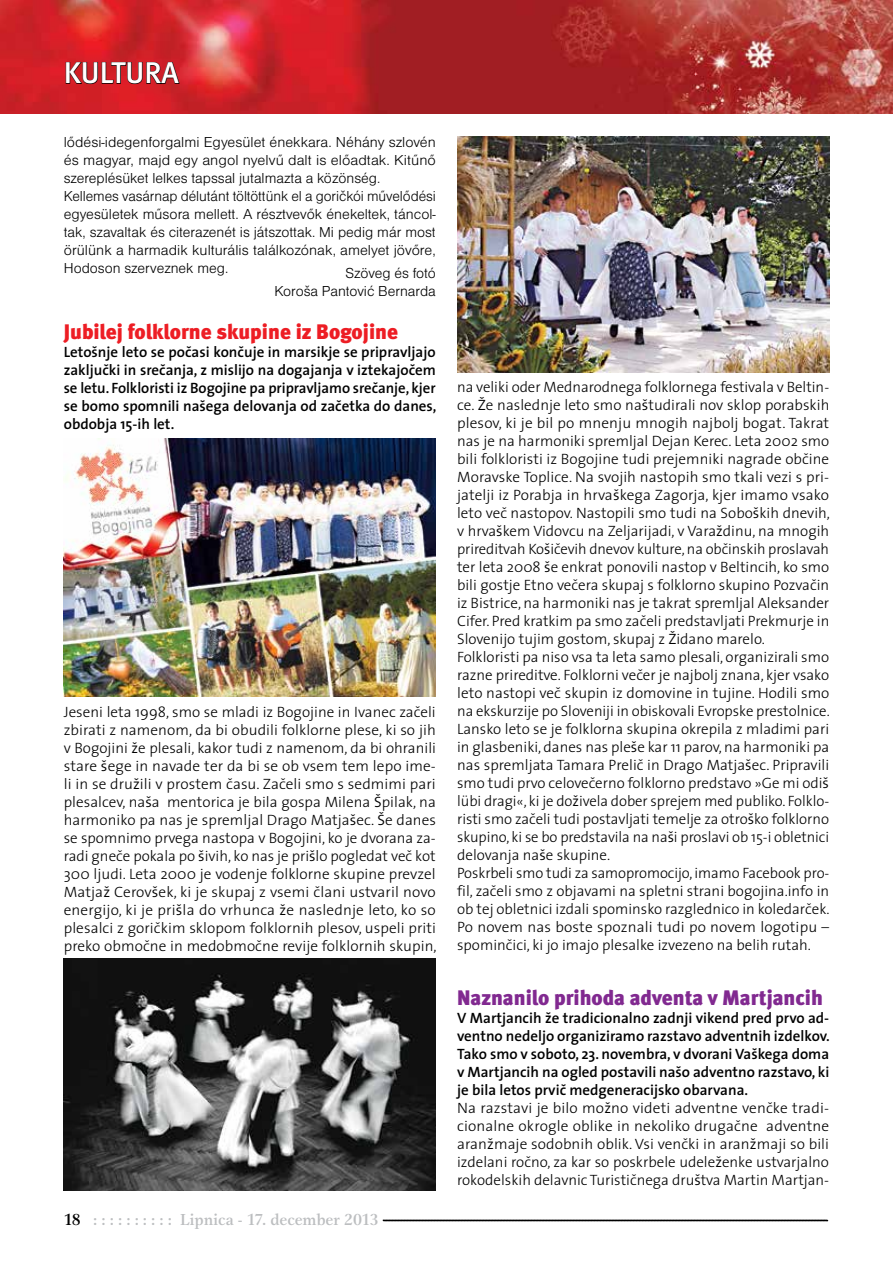
<style>
.page{position:relative;width:893px;height:1263px;background:#fff}
.page>*{position:absolute;margin:0;border:0;box-sizing:border-box;transform-origin:0 0}
.t1{font:30px "Meta Medium CE";color:#fff}
.t2{font:21px "Meta Black CELF";color:#812990}
.t3{font:21px "Meta Black CELF";color:#ed1d24}
.t4{font:500 16.5px "Gamma Itc TEE";color:#bcbec0}
.t5{font:300 15px/18px "The Sans OT";color:#000;text-align:justify}
.t6{font:600 15px/18px "The Sans OT";color:#000;text-align:justify}
.t7{font:15px/18px "Nimbus San DEE Ligh";color:#000}
.s1{color:#000}
</style>
<div class="page">
<img style="left:0;top:0;width:893px;height:114px">
<svg style="left:382px;top:1219px;width:446px;height:2px"></svg>
<svg style="left:65px;top:62px;width:115px;height:22px;background:#9c171d"></svg>
<img style="left:64px;top:438px;width:372px;height:258px">
<img style="left:64px;top:958px;width:372px;height:233px">
<img style="left:457px;top:136px;width:372px;height:237px">
<h1 class="t1" style="left:64px;top:54px;width:117px">KULTURA</h1>
<p class="t7" style="left:64px;top:134px;width:374px">lődési-idegenforgalmi Egyesület énekkara. Néhány szlovén és magyar, majd egy angol nyelvű dalt is előadtak. Kitűnő szereplésüket lelkes tapssal jutalmazta a közönség.<br>Kellemes vasárnap délutánt töltöttünk el a goričkói művelődési egyesületek műsora mellett. A résztvevők énekeltek, táncol&shy;tak, szavaltak és citerazenét is játszottak. Mi pedig már most örülünk a harmadik kulturális találkozónak, amelyet jövőre, Hodoson szerveznek meg.</p>
<p class="t7" style="left:274px;top:264px;width:163px;text-align:right">Szöveg és fotó<br>Koroša Pantović Bernarda</p>
<h2 class="t3" style="left:64px;top:319px;width:336px">Jubilej folklorne skupine iz Bogojine</h2>
<p class="t6" style="left:64px;top:343px;width:374px">Letošnje leto se počasi končuje in marsikje se pripravljajo zaključki in srečanja, z mislijo na dogajanja v iztekajočem se letu. Folkloristi iz Bogojine pa pripravljamo srečanje, kjer se bomo spomnili našega delovanja od začetka do danes, obdobja 15-ih let.</p>
<p class="t5" style="left:64px;top:702px;width:374px">Jeseni leta 1998, smo se mladi iz Bogojine in Ivanec začeli zbirati z namenom, da bi obudili folklorne plese, ki so jih v Bogojini že plesali, kakor tudi z namenom, da bi ohranili stare šege in navade ter da bi se ob vsem tem lepo ime&shy;li in se družili v prostem času. Začeli smo s sedmimi pari plesalcev, naša mentorica je bila gospa Milena Špilak, na harmoniko pa nas je spremljal Drago Matjašec. Še danes se spomnimo prvega nastopa v Bogojini, ko je dvorana za&shy;radi gneče pokala po šivih, ko nas je prišlo pogledat več kot 300 ljudi. Leta 2000 je vodenje folklorne skupine prevzel Matjaž Cerovšek, ki je skupaj z vsemi člani ustvaril novo energijo, ki je prišla do vrhunca že naslednje leto, ko so plesalci z goričkim sklopom folklornih plesov, uspeli priti preko območne in medobmočne revije folklornih skupin,</p>
<p class="t4" style="left:64px;top:1209px;width:317px"><span class="s1">18</span> : : : : : : : : : : Lipnica - 17. december 2013</p>
<p class="t5" style="left:457px;top:378px;width:374px;text-align:left">na veliki oder Mednarodnega folklornega festivala v Beltin&shy;ce. Že naslednje leto smo naštudirali nov sklop porabskih plesov, ki je bil po mnenju mnogih najbolj bogat. Takrat nas je na harmoniki spremljal Dejan Kerec. Leta 2002 smo bili folkloristi iz Bogojine tudi prejemniki nagrade občine Moravske Toplice. Na svojih nastopih smo tkali vezi s pri&shy;jatelji iz Porabja in hrvaškega Zagorja, kjer imamo vsako leto več nastopov. Nastopili smo tudi na Soboških dnevih, v hrvaškem Vidovcu na Zeljarijadi, v Varaždinu, na mnogih prireditvah Košičevih dnevov kulture, na občinskih proslavah ter leta 2008 še enkrat ponovili nastop v Beltincih, ko smo bili gostje Etno večera skupaj s folklorno skupino Pozvačin iz Bistrice, na harmoniki nas je takrat spremljal Aleksander Cifer. Pred kratkim pa smo začeli predstavljati Prekmurje in Slovenijo tujim gostom, skupaj z Židano marelo.<br>Folkloristi pa niso vsa ta leta samo plesali, organizirali smo razne prireditve. Folklorni večer je najbolj znana, kjer vsako leto nastopi več skupin iz domovine in tujine. Hodili smo na ekskurzije po Sloveniji in obiskovali Evropske prestolnice.<br>Lansko leto se je folklorna skupina okrepila z mladimi pari in glasbeniki, danes nas pleše kar 11 parov, na harmoniki pa nas spremljata Tamara Prelič in Drago Matjašec. Pripravili smo tudi prvo celovečerno folklorno predstavo »Ge mi odiš lübi dragi«, ki je doživela dober sprejem med publiko. Folklo&shy;risti smo začeli tudi postavljati temelje za otroško folklorno skupino, ki se bo predstavila na naši proslavi ob 15-i obletnici delovanja naše skupine.<br>Poskrbeli smo tudi za samopromocijo, imamo Facebook pro&shy;fil, začeli smo z objavami na spletni strani bogojina.info in ob tej obletnici izdali spominsko razglednico in koledarček.<br>Po novem nas boste spoznali tudi po novem logotipu – spominčici, ki jo imajo plesalke izvezeno na belih rutah.</p>
<h2 class="t2" style="left:457px;top:985px;width:367px">Naznanilo prihoda adventa v Martjancih</h2>
<p class="t6" style="left:457px;top:1008px;width:374px">V Martjancih že tradicionalno zadnji vikend pred prvo ad&shy;ventno nedeljo organiziramo razstavo adventnih izdelkov.<br>Tako smo v soboto, 23. novembra, v dvorani Vaškega doma v Martjancih na ogled postavili našo adventno razstavo, ki je bila letos prvič medgeneracijsko obarvana.</p>
<p class="t5" style="left:457px;top:1098px;width:374px">Na razstavi je bilo možno videti adventne venčke tradi&shy;cionalne okrogle oblike in nekoliko drugačne adventne aranžmaje sodobnih oblik. Vsi venčki in aranžmaji so bili izdelani ročno, za kar so poskrbele udeleženke ustvarjalno rokodelskih delavnic Turističnega društva Martin Martjan-</p>
</div>
